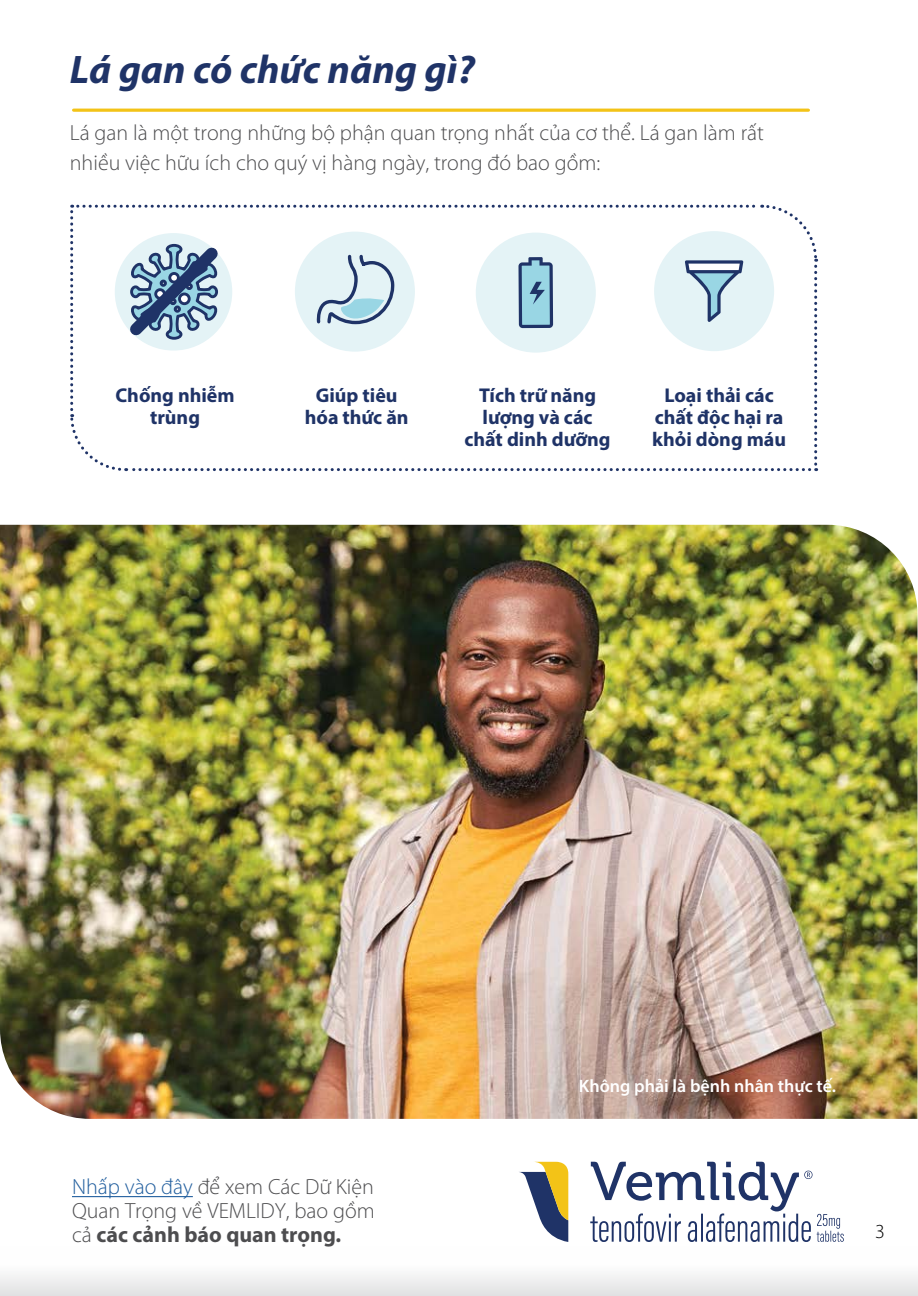
<style>
.page{position:relative;width:918px;height:1296px;background:#fff}
.page>*{position:absolute;margin:0;border:0;box-sizing:border-box;transform-origin:0 0}
.t1{font:italic 700 40px "Myriad Pro";color:#1f3367}
.t2{font:300 22px/24px "Myriad Pro";color:#4d4d4f;text-align:justify}
.t3{font:700 20px/22px "Myriad Pro";color:#1f3367;text-align:center}
.t4{font:300 20px "Myriad Pro";color:#000}
.t5{font:600 18px "Myriad Pro";color:#fff}
.s1{color:#215e9e}
.s2{font-weight:700}
</style>
<div class="page">
<hr style="left:72px;top:1196px;width:121px;height:1px;background:#215e9e">
<svg style="left:590px;top:1162px;width:254px;height:80px"></svg>
<svg style="left:519px;top:1162px;width:49px;height:80px"></svg>
<img style="left:0;top:525px;width:918px;height:594px">
<svg style="left:70px;top:108px;width:749px;height:364px"></svg>
<div style="left:0;top:1246px;width:918px;height:50px;background:linear-gradient(to bottom,#fff,#e5e5e6)"></div>
<h1 class="t1" style="left:70px;top:44px;width:407px">Lá gan có chức năng gì?</h1>
<p class="t2" style="left:70px;top:118px;width:696px;line-height:30px">Lá gan là một trong những bộ phận quan trọng nhất của cơ thể. Lá gan làm rất nhiều việc hữu ích cho quý vị hàng ngày, trong đó bao gồm:</p>
<p class="t3" style="left:115px;top:384px;width:121px">Chống nhiễm trùng</p>
<p class="t3" style="left:305px;top:384px;width:105px">Giúp tiêu hóa thức ăn</p>
<p class="t3" style="left:465px;top:384px;width:148px">Tích trữ năng lượng và các chất dinh dưỡng</p>
<p class="t3" style="left:652px;top:384px;width:136px">Loại thải các chất độc hại ra khỏi dòng máu</p>
<p class="t2" style="left:72px;top:1175px;width:304px"><span class="s1">Nhấp vào đây</span> để xem Các Dữ Kiện Quan Trọng về VEMLIDY, bao gồm cả <span class="s2">các cảnh báo quan trọng.</span></p>
<p class="t5" style="left:579px;top:1075px;width:259px">Không phải là bệnh nhân thực tế.</p>
<p class="t4" style="left:875px;top:1219px;width:11px">3</p>
</div>
